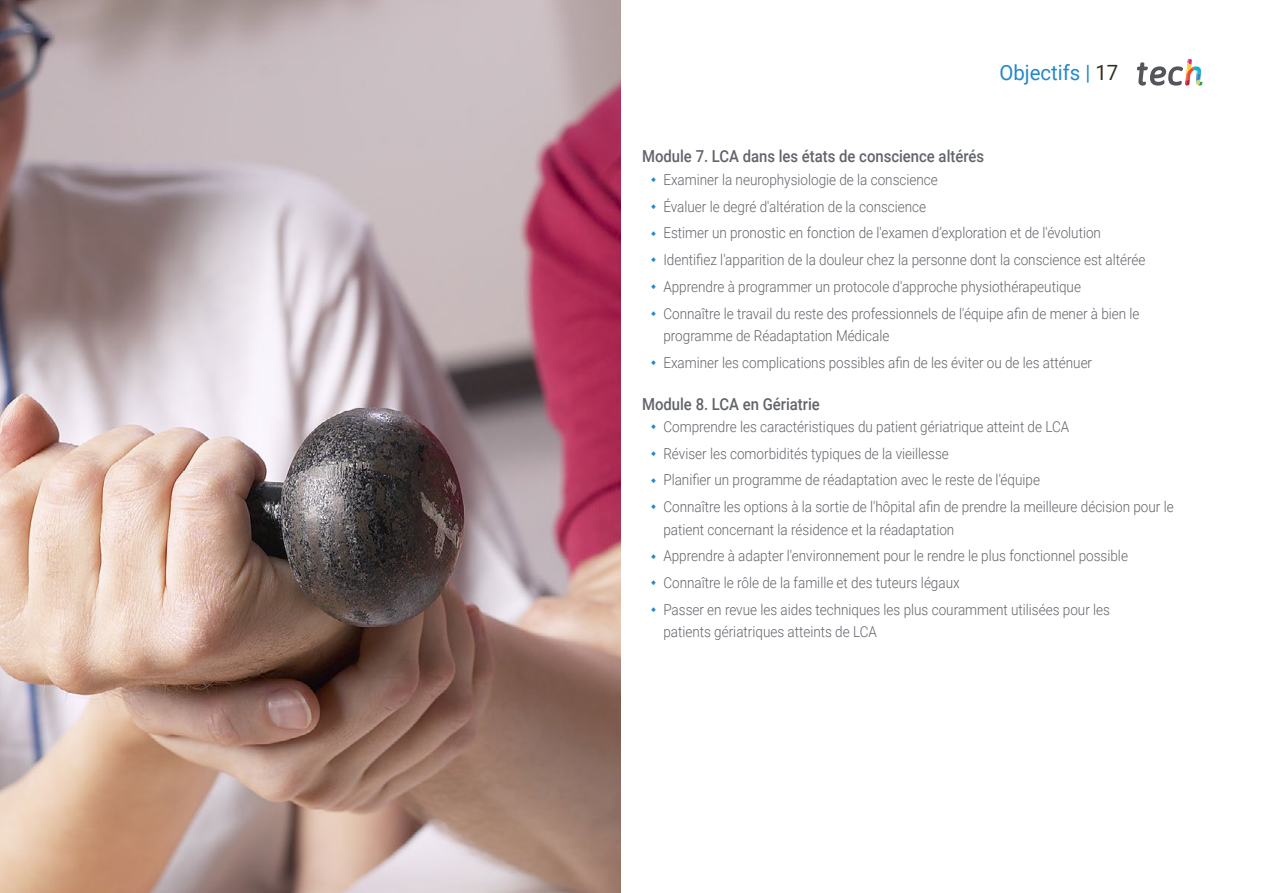
<style>
.page{position:relative;width:1263px;height:893px;background:#fff}
.page>*{position:absolute;margin:0;border:0;box-sizing:border-box;transform-origin:0 0}
.t1{font:21px "Roboto";color:#2488c9}
.t2{font:500 16.5px "Roboto";color:#61646a;scale:.9 1}
.t3{font:300 15px/26.7px "Roboto";color:#61646a;scale:.9 1}
.s1{color:#312e20}
</style>
<div class="page">
<svg style="left:1137px;top:59px;width:65px;height:27px"></svg>
<img style="left:0;top:0;width:621px;height:893px">
<h1 class="t1" style="left:999px;top:57px;width:120px">Objectifs | <span class="s1">17</span></h1>
<p class="t2" style="left:642px;top:145px;width:381px">Module 7. LCA dans les états de conscience altérés</p>
<p class="t3" style="left:663px;top:166px;width:537px">Examiner la neurophysiologie de la conscience<br>Évaluer le degré d'altération de la conscience<br>Estimer un pronostic en fonction de l'examen d’exploration et de l'évolution Identifiez l'apparition de la douleur chez la personne dont la conscience est altérée Apprendre à programmer un protocole d'approche physiothérapeutique<br>Connaître le travail du reste des professionnels de l'équipe afin de mener à bien le</p>
<p class="t3" style="left:663px;top:322px;width:478px">programme de Réadaptation Médicale<br>Examiner les complications possibles afin de les éviter ou de les atténuer</p>
<p class="t2" style="left:642px;top:392px;width:199px">Module 8. LCA en Gériatrie</p>
<p class="t3" style="left:663px;top:413px;width:568px">Comprendre les caractéristiques du patient gériatrique atteint de LCA<br>Réviser les comorbidités typiques de la vieillesse<br>Planifier un programme de réadaptation avec le reste de l'équipe<br>Connaître les options à la sortie de l'hôpital afin de prendre la meilleure décision pour le</p>
<p class="t3" style="left:663px;top:515px;width:518px">patient concernant la résidence et la réadaptation<br>Apprendre à adapter l'environnement pour le rendre le plus fonctionnel possible Connaître le rôle de la famille et des tuteurs légaux<br>Passer en revue les aides techniques les plus couramment utilisées pour les</p>
<p class="t3" style="left:663px;top:618px;width:239px">patients gériatriques atteints de LCA</p>
</div>
